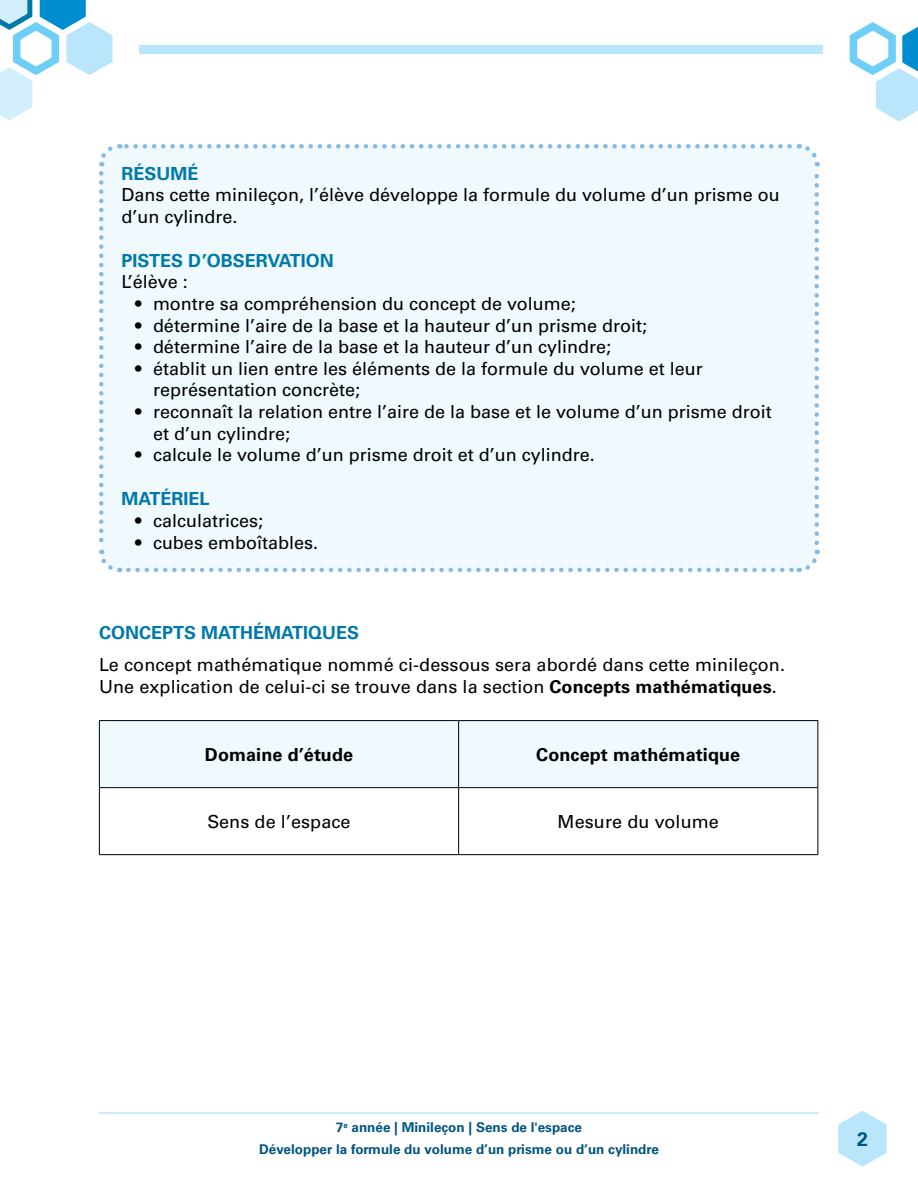
<style>
.page{position:relative;width:918px;height:1188px;background:#fff}
.page>*{position:absolute;margin:0;border:0;box-sizing:border-box;transform-origin:0 0}
.t1{font:700 19.5px "Univers LT Std";color:#005581}
.t2{font:18px/21.6px "Univers LT Std";color:#000}
.t3{font:700 18px "Univers LT Std";color:#0079aa}
.t4{font:700 18px "Univers LT Std";letter-spacing:.005em;color:#000}
.t5{font:700 13.5px "Univers LT Std";color:#005581}
.s1{font-weight:700}
</style>
<div class="page">
<svg style="left:838px;top:1111px;width:49px;height:56px"></svg>
<hr style="left:99px;top:1112px;width:720px;height:2px;background:#b9e6fa">
<div style="left:139px;top:45px;width:684px;height:9px;background:#b9e6fa"></div>
<svg style="left:0;top:0;width:113px;height:120px"></svg>
<svg style="left:849px;top:22px;width:69px;height:100px"></svg>
<div style="left:101px;top:146px;width:716px;height:424px;background:#eff9fe;border-radius:18px"></div>
<svg style="left:99px;top:173px;width:21px;height:400px"></svg>
<svg style="left:128px;top:550px;width:692px;height:23px"></svg>
<svg style="left:798px;top:144px;width:22px;height:399px"></svg>
<svg style="left:99px;top:144px;width:691px;height:22px"></svg>
<div style="left:100px;top:721px;width:718px;height:66px;background:#eff9fe"></div>
<hr style="left:99px;top:720px;width:360px;height:1px;background:#000">
<hr style="left:99px;top:721px;width:1px;height:66px;background:#000">
<hr style="left:459px;top:720px;width:359px;height:1px;background:#000">
<hr style="left:458px;top:721px;width:1px;height:66px;background:#000">
<hr style="left:818px;top:721px;width:1px;height:66px;background:#000">
<hr style="left:99px;top:787px;width:360px;height:1px;background:#000">
<hr style="left:99px;top:788px;width:1px;height:66px;background:#000">
<hr style="left:459px;top:787px;width:359px;height:1px;background:#000">
<hr style="left:458px;top:788px;width:1px;height:66px;background:#000">
<hr style="left:818px;top:788px;width:1px;height:66px;background:#000">
<hr style="left:99px;top:854px;width:360px;height:1px;background:#000">
<hr style="left:459px;top:854px;width:359px;height:1px;background:#000">
<h2 class="t3" style="left:122px;top:163px;width:79px">RÉSUMÉ</h2>
<p class="t2" style="left:122px;top:184px;width:660px">Dans cette minileçon, l’élève développe la formule du volume d’un prisme ou d’un cylindre.</p>
<h2 class="t3" style="left:122px;top:250px;width:214px">PISTES D’OBSERVATION</h2>
<p class="t2" style="left:122px;top:271px;width:68px">L’élève :</p>
<p class="t2" style="left:135px;top:293px;width:442px">• montre sa compréhension du concept de volume;</p>
<p class="t2" style="left:135px;top:315px;width:514px">• détermine l’aire de la base et la hauteur d’un prisme droit;</p>
<p class="t2" style="left:135px;top:336px;width:478px">• détermine l’aire de la base et la hauteur d’un cylindre;</p>
<p class="t2" style="left:153px;top:358px;width:551px;text-indent:-18px">• établit un lien entre les éléments de la formule du volume et leur représentation concrète;</p>
<p class="t2" style="left:153px;top:401px;width:620px;text-indent:-18px">• reconnaît la relation entre l’aire de la base et le volume d’un prisme droit et d’un cylindre;</p>
<p class="t2" style="left:135px;top:444px;width:461px">• calcule le volume d’un prisme droit et d’un cylindre.</p>
<h2 class="t3" style="left:122px;top:488px;width:90px">MATÉRIEL</h2>
<p class="t2" style="left:135px;top:510px;width:130px">• calculatrices;</p>
<p class="t2" style="left:135px;top:531px;width:185px">• cubes emboîtables.</p>
<h2 class="t3" style="left:99px;top:622px;width:262px">CONCEPTS MATHÉMATIQUES</h2>
<p class="t2" style="left:99px;top:653px;width:688px;line-height:22.5px">Le concept mathématique nommé ci-dessous sera abordé dans cette minileçon.<br>Une explication de celui-ci se trouve dans la section <span class="s1">Concepts mathématiques</span>.</p>
<p class="t4" style="left:205px;top:744px;width:150px">Domaine d’étude</p>
<p class="t4" style="left:536px;top:744px;width:206px">Concept mathématique</p>
<p class="t2" style="left:207px;top:811px;width:145px">Sens de l’espace</p>
<p class="t2" style="left:558px;top:811px;width:163px">Mesure du volume</p>
<p class="t5" style="left:336px;top:1120px;width:248px">7<sup>e</sup> année | Minileçon | Sens de l'espace</p>
<p class="t5" style="left:259px;top:1142px;width:401px">Développer la formule du volume d’un prisme ou d’un cylindre</p>
<p class="t1" style="left:857px;top:1128px;width:12px">2</p>
</div>
